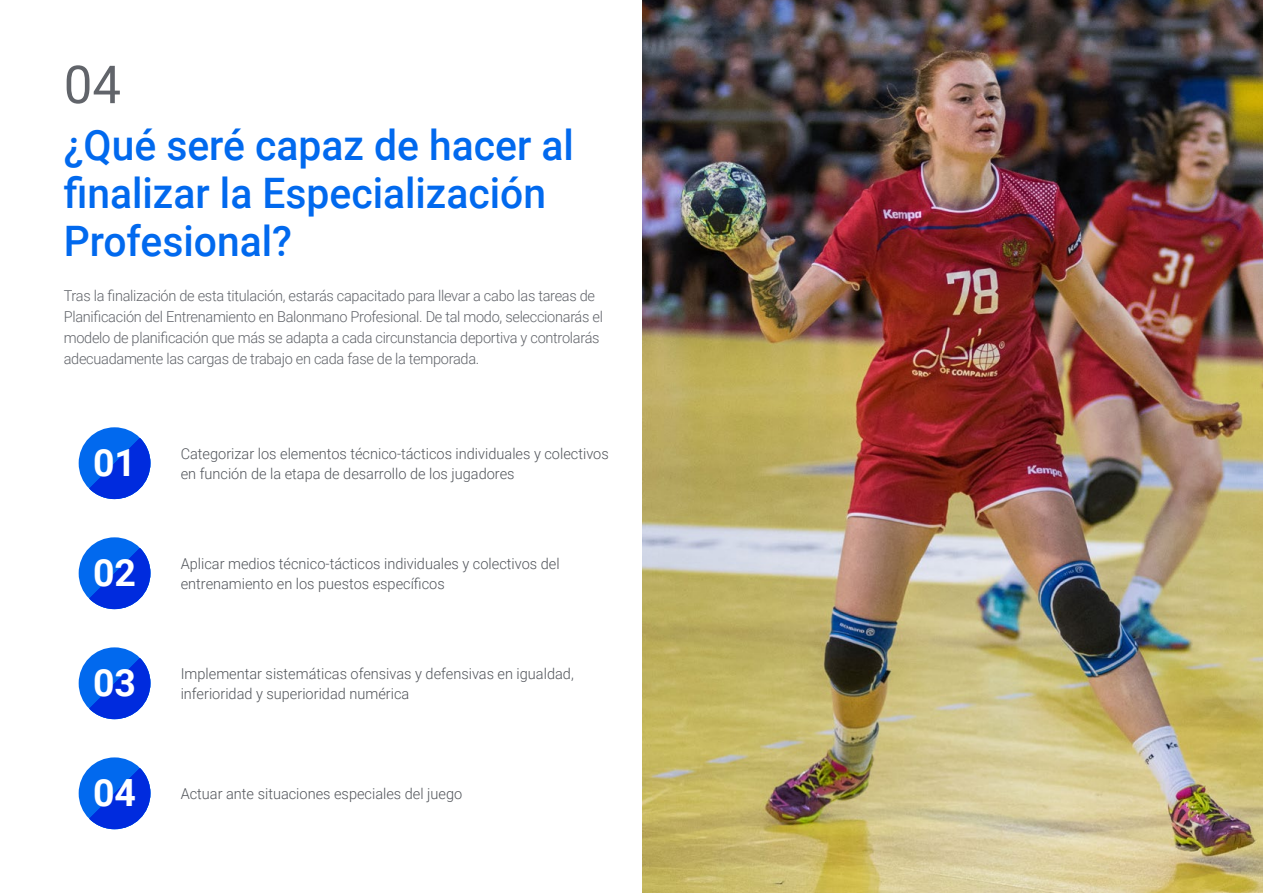
<style>
.page{position:relative;width:1263px;height:893px;background:#fff}
.page>*{position:absolute;margin:0;border:0;box-sizing:border-box;transform-origin:0 0}
.t1{font:52.5px "Roboto";color:#61646a}
.t2{font:500 42px/48px "Roboto";color:#0169ee}
.t3{font:700 37.5px "Roboto";color:#fff}
.t4{font:300 15px/19.5px "Roboto";color:#52555b}
.t5{font:300 15px/21px "Roboto";letter-spacing:-.02em;color:#61646a}
</style>
<div class="page">
<img style="left:642px;top:0;width:621px;height:893px">
<div style="left:79px;top:537px;width:71px;height:72px;background:#0169ee;border-radius:50%"></div>
<svg style="left:89px;top:548px;width:61px;height:61px"></svg>
<div style="left:79px;top:757px;width:71px;height:72px;background:#0169ee;border-radius:50%"></div>
<svg style="left:89px;top:768px;width:61px;height:61px"></svg>
<div style="left:79px;top:647px;width:71px;height:72px;background:#0169ee;border-radius:50%"></div>
<svg style="left:89px;top:658px;width:61px;height:61px"></svg>
<div style="left:79px;top:427px;width:71px;height:72px;background:#0169ee;border-radius:50%"></div>
<svg style="left:89px;top:438px;width:61px;height:61px"></svg>
<h1 class="t1" style="left:64px;top:48px;width:59px">04</h1>
<h2 class="t2" style="left:64px;top:119px;width:512px">¿Qué seré capaz de hacer al finalizar la Especialización<br>Profesional?</h2>
<p class="t5" style="left:64px;top:285px;width:541px">Tras la finalización de esta titulación, estarás capacitado para llevar a cabo las tareas de Planificación del Entrenamiento en Balonmano Profesional. De tal modo, seleccionarás el modelo de planificación que más se adapta a cada circunstancia deportiva y controlarás adecuadamente las cargas de trabajo en cada fase de la temporada.</p>
<h3 class="t3" style="left:93px;top:436px;width:45px">01</h3>
<p class="t4" style="left:181px;top:443px;width:429px">Categorizar los elementos técnico-tácticos individuales y colectivos</p>
<p class="t4" style="left:181px;top:463px;width:335px">en función de la etapa de desarrollo de los jugadores</p>
<h3 class="t3" style="left:93px;top:546px;width:45px">02</h3>
<p class="t4" style="left:181px;top:553px;width:380px">Aplicar medios técnico-tácticos individuales y colectivos del entrenamiento en los puestos específicos</p>
<h3 class="t3" style="left:93px;top:656px;width:45px">03</h3>
<p class="t4" style="left:181px;top:663px;width:395px">Implementar sistemáticas ofensivas y defensivas en igualdad, inferioridad y superioridad numérica</p>
<h3 class="t3" style="left:93px;top:766px;width:45px">04</h3>
<p class="t4" style="left:181px;top:783px;width:283px">Actuar ante situaciones especiales del juego</p>
</div>
